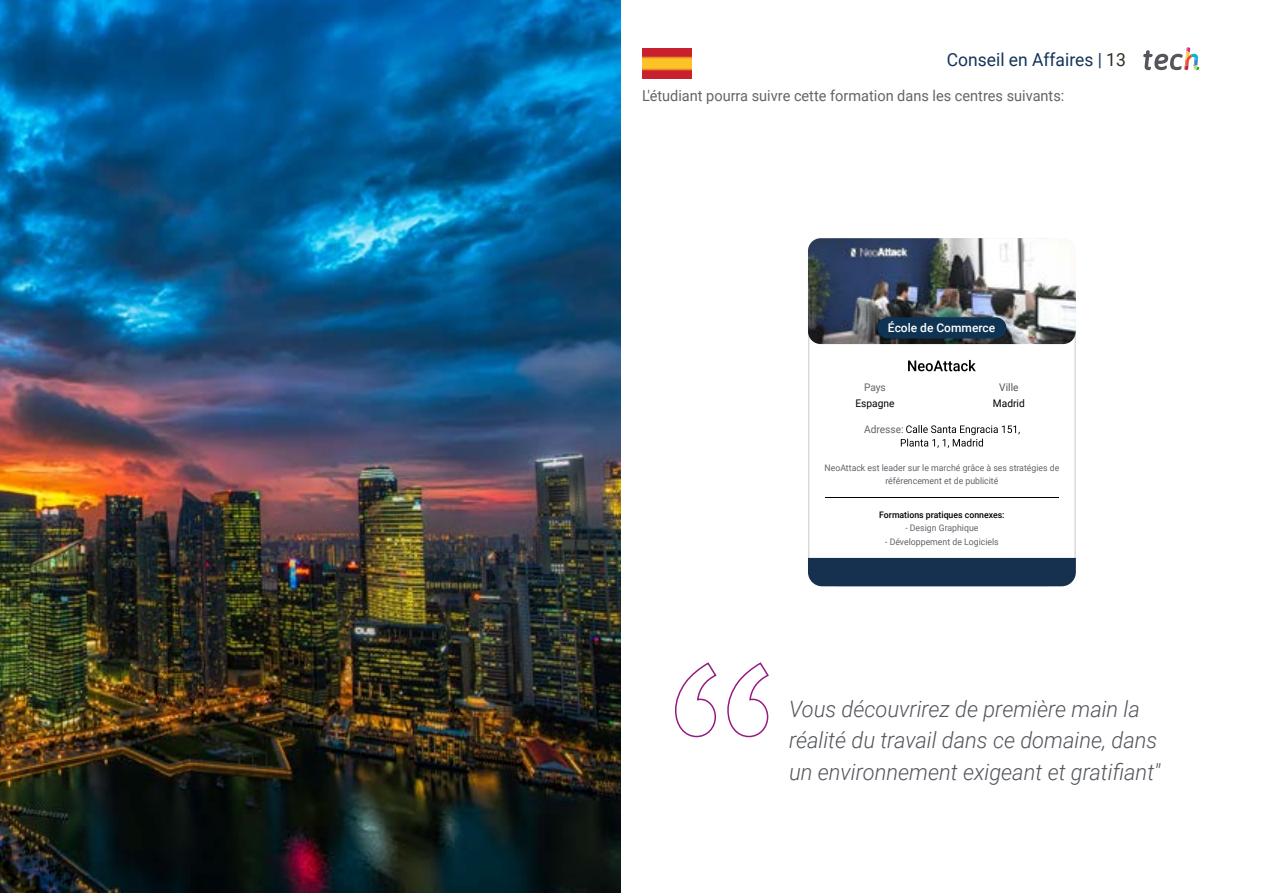
<style>
.page{position:relative;width:1263px;height:893px;background:#fff}
.page>*{position:absolute;margin:0;border:0;box-sizing:border-box;transform-origin:0 0}
.t1{font:italic 300 22.5px/31.5px "Roboto";color:#52555b}
.t2{font:18px "Roboto";color:#143459}
.t3{font:15px "Roboto";color:#61646a}
.t4{font:500 12px "Roboto";color:#fff}
.t5{font:10.5px "Roboto";color:#000}
.t6{font:10.5px "Roboto";color:#61646a}
.t7{font:10.5px "Roboto";color:#52555b}
.t8{font:9px/13.5px "Roboto";color:#61646a;text-align:center}
.t9{font:500 9px "Roboto";color:#000}
.s1{color:#312e20}
</style>
<div class="page">
<svg style="left:675px;top:662px;width:94px;height:76px"></svg>
<img style="left:0;top:0;width:621px;height:893px">
<img style="left:642px;top:49px;width:49px;height:30px">
<svg style="left:1143px;top:47px;width:56px;height:24px"></svg>
<svg style="left:808px;top:344px;width:268px;height:243px"></svg>
<hr style="left:825px;top:497px;width:234px;height:1px;background:#000">
<svg style="left:908px;top:360px;width:68px;height:11px"></svg>
<svg style="left:901px;top:425px;width:119px;height:23px"></svg>
<div style="left:808px;top:558px;width:268px;height:28px;background:#16314f"></div>
<img style="left:808px;top:238px;width:268px;height:106px">
<div style="left:877px;top:317px;width:129px;height:22px;background:#0f3352;border-radius:11px"></div>
<h2 class="t2" style="left:947px;top:47px;width:180px">Conseil en Affaires | <span class="s1">13</span></h2>
<h3 class="t3" style="left:642px;top:86px;width:424px">L'étudiant pourra suivre cette formation dans les centres suivants:</h3>
<h3 class="t4" style="left:888px;top:320px;width:109px">École de Commerce</h3>
<p class="t6" style="left:864px;top:380px;width:23px">Pays</p>
<p class="t5" style="left:855px;top:396px;width:41px">Espagne</p>
<p class="t7" style="left:999px;top:380px;width:21px">Ville</p>
<p class="t5" style="left:993px;top:396px;width:33px">Madrid</p>
<p class="t6" style="left:864px;top:422px;width:41px">Adresse:</p>
<p class="t8" style="left:824px;top:460px;width:236px">NeoAttack est leader sur le marché grâce à ses stratégies de référencement et de publicité</p>
<p class="t9" style="left:879px;top:509px;width:127px">Formations pratiques connexes:</p>
<p class="t8" style="left:905px;top:521px;width:75px">- Design Graphique</p>
<p class="t8" style="left:885px;top:534px;width:115px">- Développement de Logiciels</p>
<h1 class="t1" style="left:789px;top:692px;width:373px">Vous découvrirez de première main la réalité du travail dans ce domaine, dans un environnement exigeant et gratifiant"</h1>
</div>
